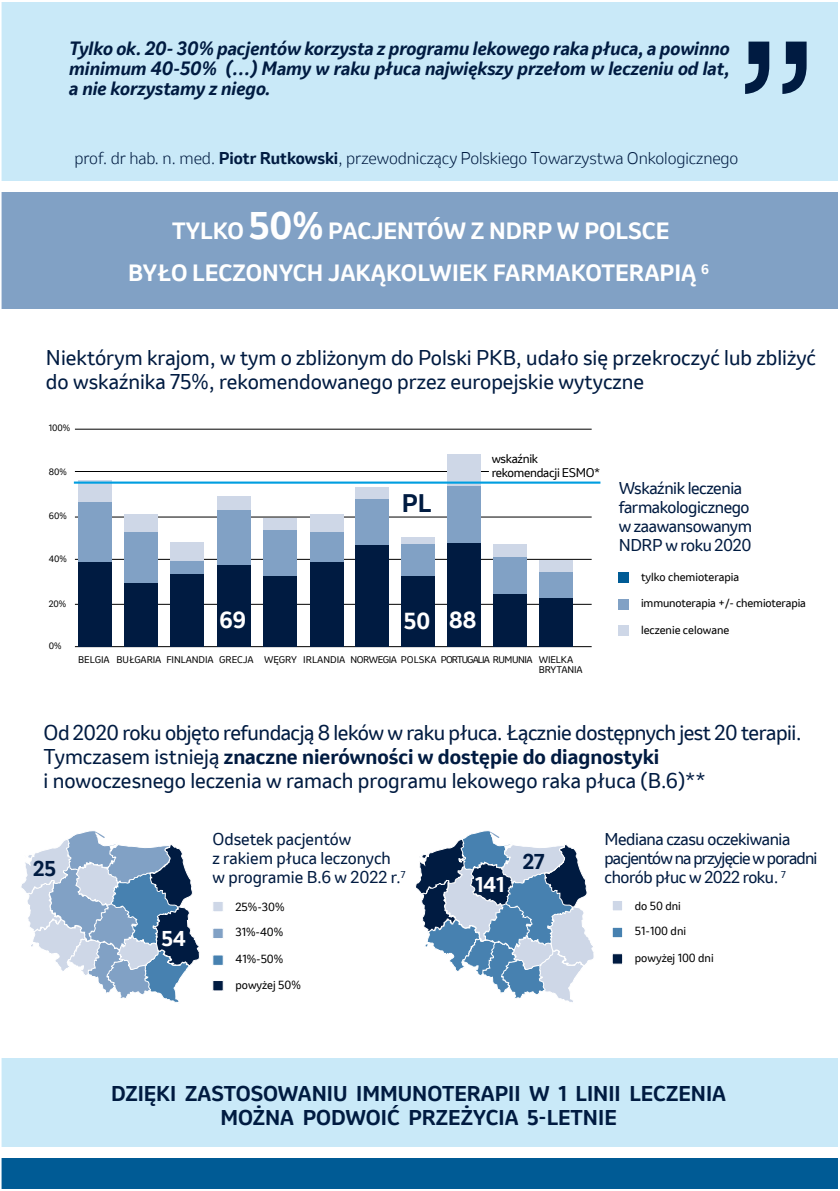
<style>
.page{position:relative;width:840px;height:1191px;background:#fff}
.page>*{position:absolute;margin:0;border:0;box-sizing:border-box;transform-origin:0 0}
.t1{font:700 23.8px "Invention";color:#001b41}
.t2{font:700 22px/42px "Invention";color:#fff;text-align:center}
.t3{font:700 21.6px "Invention";color:#fff}
.t4{font:20px/24px "Invention";letter-spacing:-.025em;color:#001b41}
.t5{font:20px/24px "Invention";color:#001b41}
.t6{font:700 20px/24px "Invention";color:#001b41;text-align:center}
.t7{font:700 20px "Invention";color:#fff}
.t8{font:italic 700 18px/20px "Invention";color:#001b41;text-align:justify}
.t9{font:16px/19.2px "Invention";letter-spacing:-.025em;color:#001b41}
.t10{font:300 16px "Invention";letter-spacing:-.005em;color:#001b41}
.t11{font:16px/19.2px "Invention";color:#001b41}
.t12{font:11.8px/14.2px "Invention";letter-spacing:-.025em;color:#000}
.t13{font:11px "Invention";color:#000}
.t14{font:9px/10.8px "Invention";letter-spacing:-.01em;color:#000}
.t15{font:8.6px "Invention";color:#000}
.s1{font-weight:700}
.s2{font-size:36px}
</style>
<div class="page">
<div style="left:0;top:0;width:839px;height:180px;background:#c9e9f8"></div>
<hr style="left:75px;top:429px;width:516px;height:1px;background:#000">
<hr style="left:75px;top:471px;width:413px;height:1px;background:#000">
<hr style="left:75px;top:517px;width:516px;height:1px;background:#000">
<hr style="left:75px;top:559px;width:516px;height:1px;background:#000">
<hr style="left:75px;top:604px;width:516px;height:1px;background:#000">
<hr style="left:75px;top:646px;width:516px;height:1px;background:#000">
<div style="left:0;top:1058px;width:839px;height:89px;background:#c9e9f8"></div>
<div style="left:1px;top:192px;width:838px;height:116px;background:#81a1c5"></div>
<div style="left:1px;top:1158px;width:838px;height:33px;background:#005b95"></div>
<svg style="left:21px;top:831px;width:179px;height:172px"></svg>
<div style="left:212px;top:901px;width:11px;height:11px;background:#ced7e7;border:1px solid #fff"></div>
<div style="left:212px;top:927px;width:11px;height:12px;background:#81a1c5;border:1px solid #fff"></div>
<div style="left:212px;top:954px;width:11px;height:11px;background:#4781b0;border:1px solid #fff"></div>
<div style="left:212px;top:980px;width:11px;height:11px;background:#001b41;border:1px solid #fff"></div>
<svg style="left:745px;top:42px;width:61px;height:52px"></svg>
<div style="left:618px;top:572px;width:10px;height:10px;background:#005b95"></div>
<div style="left:618px;top:599px;width:10px;height:10px;background:#81a1c5"></div>
<div style="left:618px;top:625px;width:10px;height:11px;background:#ced7e7"></div>
<div style="left:78px;top:562px;width:34px;height:84px;background:#001b41"></div>
<div style="left:78px;top:501px;width:34px;height:61px;background:#81a1c5"></div>
<div style="left:78px;top:480px;width:34px;height:21px;background:#ced7e7"></div>
<div style="left:124px;top:583px;width:34px;height:63px;background:#001b41"></div>
<div style="left:124px;top:531px;width:34px;height:52px;background:#81a1c5"></div>
<div style="left:124px;top:514px;width:34px;height:18px;background:#ced7e7"></div>
<div style="left:170px;top:573px;width:34px;height:73px;background:#001b41"></div>
<div style="left:170px;top:560px;width:34px;height:13px;background:#81a1c5"></div>
<div style="left:170px;top:542px;width:34px;height:18px;background:#ced7e7"></div>
<div style="left:217px;top:565px;width:34px;height:81px;background:#001b41"></div>
<div style="left:217px;top:510px;width:34px;height:55px;background:#81a1c5"></div>
<div style="left:217px;top:496px;width:34px;height:14px;background:#ced7e7"></div>
<div style="left:263px;top:575px;width:33px;height:71px;background:#001b41"></div>
<div style="left:263px;top:529px;width:33px;height:46px;background:#81a1c5"></div>
<div style="left:263px;top:518px;width:33px;height:11px;background:#ced7e7"></div>
<div style="left:310px;top:562px;width:33px;height:84px;background:#001b41"></div>
<div style="left:310px;top:531px;width:33px;height:31px;background:#81a1c5"></div>
<div style="left:310px;top:514px;width:33px;height:17px;background:#ced7e7"></div>
<div style="left:355px;top:544px;width:33px;height:102px;background:#001b41"></div>
<div style="left:355px;top:499px;width:33px;height:46px;background:#81a1c5"></div>
<div style="left:355px;top:487px;width:33px;height:12px;background:#ced7e7"></div>
<div style="left:447px;top:543px;width:33px;height:103px;background:#001b41"></div>
<div style="left:447px;top:486px;width:33px;height:57px;background:#81a1c5"></div>
<div style="left:447px;top:454px;width:33px;height:31px;background:#ced7e7"></div>
<div style="left:493px;top:593px;width:33px;height:53px;background:#001b41"></div>
<div style="left:493px;top:556px;width:33px;height:37px;background:#81a1c5"></div>
<div style="left:493px;top:543px;width:33px;height:13px;background:#ced7e7"></div>
<div style="left:539px;top:597px;width:33px;height:49px;background:#001b41"></div>
<div style="left:539px;top:571px;width:33px;height:26px;background:#81a1c5"></div>
<div style="left:539px;top:560px;width:33px;height:11px;background:#ced7e7"></div>
<div style="left:401px;top:575px;width:33px;height:71px;background:#001b41"></div>
<div style="left:401px;top:544px;width:33px;height:31px;background:#81a1c5"></div>
<div style="left:401px;top:537px;width:33px;height:7px;background:#ced7e7"></div>
<hr style="left:74px;top:481px;width:526px;height:3px;background:#009ee0">
<div style="left:611px;top:900px;width:11px;height:11px;background:#ced7e7;border:1px solid #fff"></div>
<div style="left:611px;top:927px;width:11px;height:11px;background:#4781b0;border:1px solid #fff"></div>
<div style="left:611px;top:953px;width:11px;height:11px;background:#001b41;border:1px solid #fff"></div>
<svg style="left:415px;top:830px;width:179px;height:172px"></svg>
<p class="t8" style="left:69px;top:39px;width:661px">Tylko ok. 20- 30% pacjentów korzysta z programu lekowego raka płuca, a powinno minimum 40-50% (…) Mamy w raku płuca największy przełom w leczeniu od lat, a nie korzystamy z niego.</p>
<p class="t10" style="left:74px;top:147px;width:665px">prof. dr hab. n. med. <span class="s1">PIOTR RUTKOWSKI</span>, przewodniczący Polskiego Towarzystwa Onkologicznego</p>
<p class="t2" style="left:128px;top:210px;width:582px">TYLKO <span class="s2">50%</span> PACJENTÓW Z ND RP W POLSCE<br>BYŁO LECZONYCH JAKĄKOLWIEK FARMAKOTERAPIĄ <sup>6</sup></p>
<p class="t5" style="left:46px;top:346px;width:771px">Niektórym krajom, w tym o zbliżonym do Polski PKB, udało się przekroczyć lub zbliżyć do wskaźnika 75%, rekomendowanego przez europejskie wytyczne</p>
<p class="t15" style="left:49px;top:422px;width:23px">100%</p>
<p class="t15" style="left:49px;top:465px;width:20px">80%</p>
<p class="t15" style="left:49px;top:510px;width:19px">60%</p>
<p class="t15" style="left:49px;top:552px;width:20px">40%</p>
<p class="t1" style="left:401px;top:486px;width:15px">PL</p>
<p class="t12" style="left:491px;top:451px;width:110px">wskaźnik rekomendacji ESMO*</p>
<p class="t15" style="left:49px;top:597px;width:19px">20%</p>
<p class="t15" style="left:49px;top:639px;width:14px">0%</p>
<p class="t3" style="left:219px;top:604px;width:28px">69</p>
<p class="t3" style="left:404px;top:605px;width:74px">50 88</p>
<p class="t14" style="left:538px;top:653px;width:46px;text-indent:-460px">BELGIA BUŁGARIA FINLANDIA GRECJA WĘGRY IRLANDIA NORWEGIA POLSKA PORTUGALIA RUMUNIA WIELKA<br>BRYTANIA</p>
<p class="t9" style="left:618px;top:478px;width:135px">Wskaźnik leczenia farmakologicznego w zaawansowanym<br>NDRP w roku 2020</p>
<p class="t13" style="left:640px;top:569px;width:100px">tylko chemioterapia</p>
<p class="t13" style="left:640px;top:595px;width:166px">immunoterapia +/- chemioterapia</p>
<p class="t13" style="left:640px;top:622px;width:90px">leczenie celowane</p>
<p class="t4" style="left:44px;top:720px;width:759px">Od 2020 roku objęto refundacją 8 leków w raku płuca. Łącznie dostępnych jest 20 terapii.<br>Tymczasem istnieją <span class="s1">ZNACZNE NIERÓWNOŚCI W DOSTĘPIE DO DIAGNOSTYKI<br></span>i nowoczesnego leczenia w ramach programu lekowego raka płuca (B.6)**</p>
<p class="t6" style="left:33px;top:857px;width:24px">25</p>
<p class="t7" style="left:161px;top:923px;width:26px">54</p>
<p class="t11" style="left:212px;top:829px;width:195px">Odsetek pacjentów<br>z rakiem płuca leczonych w programie B.6 w 2022 r.<sup>7</sup></p>
<p class="t13" style="left:235px;top:899px;width:50px">25%-30%</p>
<p class="t13" style="left:235px;top:924px;width:49px">31%-40%</p>
<p class="t13" style="left:235px;top:951px;width:49px">41%-50%</p>
<p class="t13" style="left:235px;top:977px;width:67px">powyżej 50%</p>
<p class="t7" style="left:475px;top:870px;width:31px">141</p>
<p class="t6" style="left:522px;top:849px;width:23px">27</p>
<p class="t9" style="left:604px;top:829px;width:214px">Mediana czasu oczekiwania pacjentów na przyjęcie w poradni chorób płuc w 2022 roku. <sup>7</sup></p>
<p class="t13" style="left:634px;top:898px;width:47px">do 50 dni</p>
<p class="t13" style="left:634px;top:923px;width:53px">51-100 dni</p>
<p class="t13" style="left:634px;top:950px;width:80px">powyżej 100 dni</p>
<p class="t6" style="left:111px;top:1081px;width:616px">DZIĘKI ZASTOSOWANIU IMMUNOTERAPII W 1 LINII LECZENIA<br>MOŻNA PODWOIĆ PRZEŻYCIA 5-LETNIE</p>
</div>
